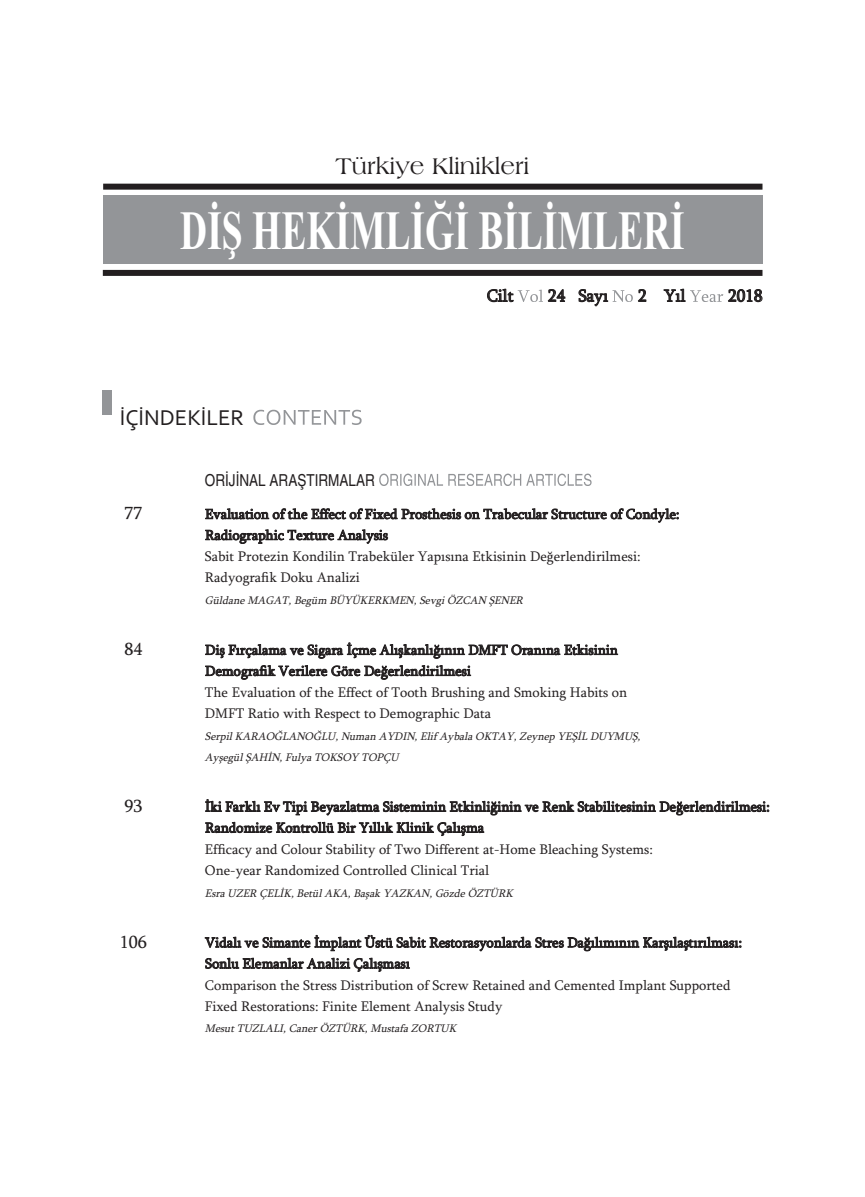
<style>
.page{position:relative;width:865px;height:1197px;background:#fff}
.page>*{position:absolute;margin:0;border:0;box-sizing:border-box;transform-origin:0 0}
.t1{font:700 55.35px "Times New Roman";color:#fff;scale:.68 1}
.t2{font:24px "Americana BT Roman";color:#231f20}
.t3{font:22.5px "Corbel";color:#231f20}
.t4{font:18px "Sylfaen";color:#231f20}
.t5{font:17.25px "Sylfaen";color:#231f20}
.t6{font:condensed 16.5px "Helvetica";color:#231f20}
.t7{font:14.25px/21.1px "Sylfaen";color:#231f20}
.t8{font:italic 11.25px/21px "Sylfaen";color:#231f20}
.s1{font-family:"Arabic Typesetting"}
</style>
<div class="page">
<svg style="left:379px;top:473px;width:156px;height:13px"></svg>
<svg style="left:253px;top:409px;width:108px;height:16px"></svg>
<div style="left:103px;top:390px;width:9px;height:25px;background:#939598"></div>
<div style="left:103px;top:195px;width:659px;height:68px;background:#939598"></div>
<div style="left:103px;top:184px;width:659px;height:6px;background:#231f20"></div>
<div style="left:103px;top:270px;width:659px;height:6px;background:#231f20"></div>
<svg style="left:517px;top:289px;width:26px;height:13px"></svg>
<svg style="left:612px;top:290px;width:21px;height:12px"></svg>
<svg style="left:690px;top:290px;width:33px;height:12px"></svg>
<h2 class="t2" style="left:335px;top:152px;width:195px">Türkiye Klinikleri</h2>
<h1 class="t1" style="left:180px;top:198px;width:743px">DİŞ HEKİMLİĞİ BİLİMLERİ</h1>
<p class="t5" style="left:487px;top:285px;width:28px">Cilt</p>
<p class="t5" style="left:548px;top:285px;width:62px">24 Sayı</p>
<p class="t5" style="left:638px;top:285px;width:49px">2 Yıl</p>
<p class="t5" style="left:728px;top:285px;width:36px">2018</p>
<h3 class="t3" style="left:120px;top:404px;width:126px">İÇİNDEKİLER</h3>
<p class="t6" style="left:205px;top:470px;width:171px">ORİJİNAL ARAŞTIRMALAR</p>
<p class="t4" style="left:124px;top:502px;width:19px">77</p>
<p class="t7" style="left:205px;top:503px;width:476px">Evaluation of the Effect of Fixed Prosthesis on Trabecular Structure of Condyle:<br>Radiographic Texture Analysis<br>Sabi<span class="s1">̇</span>t Protezi<span class="s1">̇</span>n Kondi<span class="s1">̇</span>li<span class="s1">̇</span>n Trabeküler Yapısına Etki<span class="s1">̇</span>si<span class="s1">̇</span>ni<span class="s1">̇</span>n Değerlendi<span class="s1">̇</span>ri<span class="s1">̇</span>lmesi<span class="s1">̇</span>:<br>Radyografi<span class="s1">̇</span>k Doku Anali<span class="s1">̇</span>zi<span class="s1">̇</span></p>
<p class="t8" style="left:205px;top:589px;width:323px">Güldane MAGAT, Begüm BÜYÜKERKMEN, Sevgi ÖZCAN ŞENER</p>
<p class="t4" style="left:124px;top:638px;width:19px">84</p>
<p class="t7" style="left:205px;top:639px;width:424px">Diş Fırçalama ve Sigara İçme Alışkanlığının DMFT Oranına Etkisinin Demografik Verilere Göre Değerlendirilmesi<br>The Evaluation of the Effect of Tooth Brushing and Smoking Habits on DMFT Ratio with Respect to Demographic Data</p>
<p class="t8" style="left:205px;top:725px;width:440px">Serpil KARAOĞLANOĞLU, Numan AYDIN, Elif Aybala OKTAY, Zeynep YEŞİL DUYMUŞ,<br>Ayşegül ŞAHİN, Fulya TOKSOY TOPÇU</p>
<p class="t4" style="left:124px;top:794px;width:19px">93</p>
<p class="t7" style="left:205px;top:795px;width:566px">İki Farklı Ev Tipi Beyazlatma Sisteminin Etkinliğinin ve Renk Stabilitesinin Değerlendirilmesi:<br>Randomize Kontrollü Bir Yıllık Klinik Çalışma<br>Efficacy and Colour Stability of Two Different at-Home Bleaching Systems:<br>One-year Randomized Controlled Clinical Trial</p>
<p class="t8" style="left:205px;top:882px;width:312px">Esra UZER ÇELİK, Betül AKA, Başak YAZKAN, Gözde ÖZTÜRK</p>
<p class="t4" style="left:120px;top:930px;width:28px">106</p>
<p class="t7" style="left:205px;top:931px;width:538px">Vidalı ve Simante İmplant Üstü Sabit Restorasyonlarda Stres Dağılımının Karşılaştırılması:<br>Sonlu Elemanlar Analizi Çalışması<br>Comparison the Stress Distribution of Screw Retained and Cemented Implant Supported Fixed Restorations: Finite Element Analysis Study</p>
<p class="t8" style="left:205px;top:1018px;width:256px">Mesut TUZLALI, Caner ÖZTÜRK, Mustafa ZORTUK</p>
</div>
